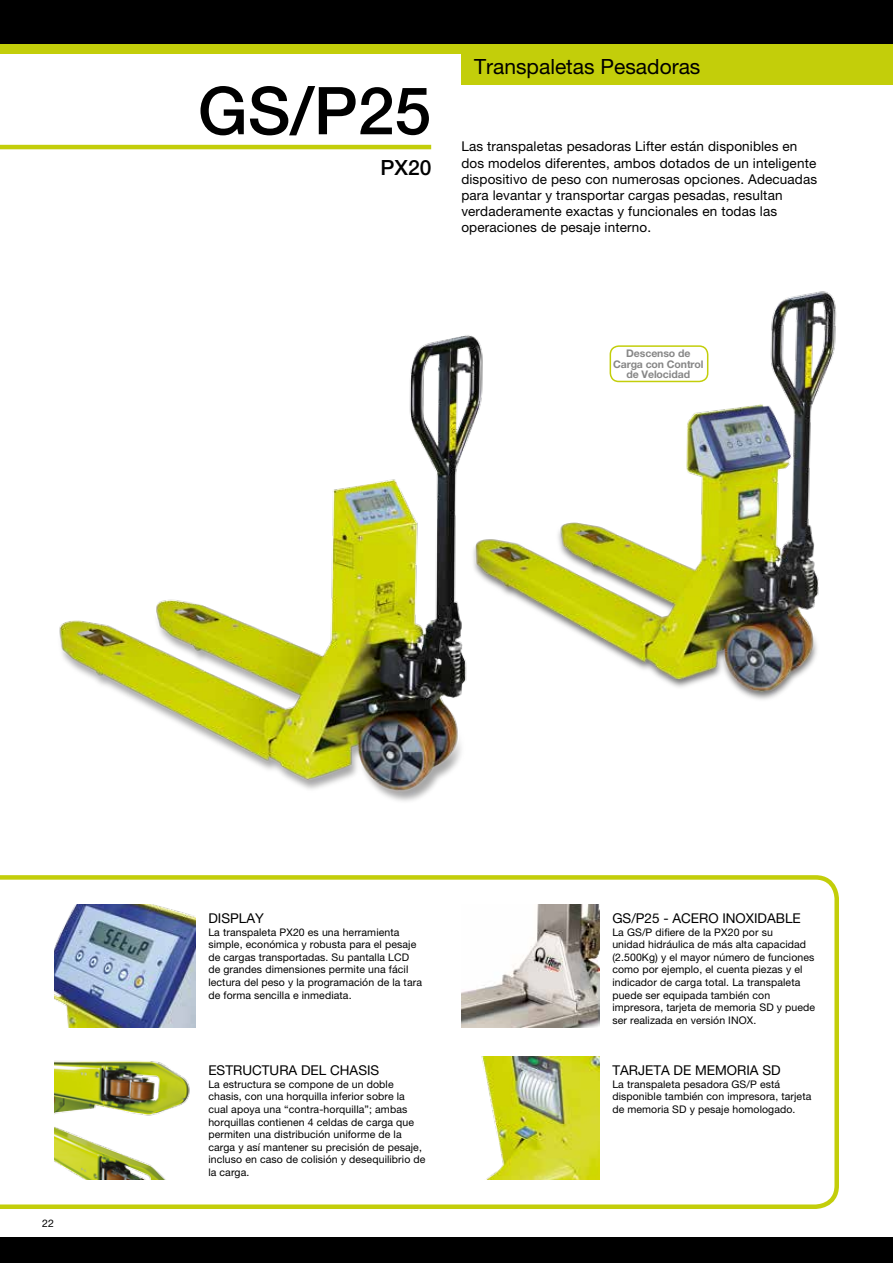
<style>
.page{position:relative;width:893px;height:1263px;background:#fff}
.page>*{position:absolute;margin:0;border:0;box-sizing:border-box;transform-origin:0 0}
.t1{font:500 66px "Helvetica Neue LT Pro";color:#000}
.t2{font:21px "Helvetica Neue LT Pro";color:#000}
.t3{font:500 21px "Helvetica Neue LT Pro";color:#000}
.t4{font:13.5px/16.2px "Helvetica Neue LT Pro";letter-spacing:.01em;color:#000}
.t5{font:10.5px/12.6px "Helvetica Neue LT Pro";letter-spacing:.01em;color:#000}
.t6{font:700 10.5px/10.5px "Helvetica Neue LT Pro";letter-spacing:-.01em;color:#878787;text-align:center}
</style>
<div class="page">
<div style="left:0;top:0;width:893px;height:50px;background:#000"></div>
<div style="left:0;top:45px;width:893px;height:9px;background:#c3ce0a"></div>
<div style="left:0;top:1237px;width:893px;height:26px;background:#000"></div>
<svg style="left:0;top:875px;width:839px;height:334px"></svg>
<hr style="left:0;top:145px;width:431px;height:4px;background:#c3ce0a">
<img style="left:461px;top:1057px;width:138px;height:122px">
<img style="left:461px;top:905px;width:138px;height:122px">
<img style="left:54px;top:905px;width:141px;height:122px">
<div style="left:461px;top:48px;width:432px;height:37px;background:#c3ce0a"></div>
<img style="left:514px;top:291px;width:323px;height:409px">
<img style="left:0;top:147px;width:514px;height:654px">
<img style="left:54px;top:1057px;width:141px;height:122px">
<div style="left:610px;top:345px;width:98px;height:37px;border:2px solid #c3ce0a;border-radius:8px"></div>
<h1 class="t1" style="left:198px;top:71px;width:235px">GS/P25</h1>
<h2 class="t3" style="left:381px;top:155px;width:52px">PX20</h2>
<h2 class="t2" style="left:474px;top:54px;width:228px">Transpaletas Pesadoras</h2>
<p class="t4" style="left:461px;top:138px;width:357px">Las transpaletas pesadoras Lifter están disponibles en dos modelos diferentes, ambos dotados de un inteligente dispositivo de peso con numerosas opciones. Adecuadas para levantar y transportar cargas pesadas, resultan verdaderamente exactas y funcionales en todas las operaciones de pesaje interno.</p>
<p class="t6" style="left:613px;top:348px;width:92px">Descenso de<br>Carga con Control de Velocidad</p>
<p class="t5" style="left:42px;top:1216px;width:13px">22</p>
<p class="t4" style="left:208px;top:910px;width:57px">DISPLAY</p>
<p class="t5" style="left:208px;top:925px;width:215px">La transpaleta PX20 es una herramienta simple, económica y robusta para el pesaje de cargas transportadas. Su pantalla LCD de grandes dimensiones permite una fácil lectura del peso y la programación de la tara de forma sencilla e inmediata.</p>
<p class="t4" style="left:208px;top:1062px;width:172px">ESTRUCTURA DEL CHASIS</p>
<p class="t5" style="left:208px;top:1077px;width:219px">La estructura se compone de un doble chasis, con una horquilla inferior sobre la cual apoya una “contra-horquilla”; ambas horquillas contienen 4 celdas de carga que permiten una distribución uniforme de la carga y así mantener su precisión de pesaje, incluso en caso de colisión y desequilibrio de la carga.</p>
<p class="t4" style="left:612px;top:910px;width:190px">GS/P25 - ACERO INOXIDABLE</p>
<p class="t5" style="left:612px;top:925px;width:204px">La GS/P difiere de la PX20 por su<br>unidad hidráulica de más alta capacidad (2.500Kg) y el mayor número de funciones como por ejemplo, el cuenta piezas y el indicador de carga total. La transpaleta puede ser equipada también con impresora, tarjeta de memoria SD y puede ser realizada en versión INOX.</p>
<p class="t4" style="left:612px;top:1062px;width:170px">TARJETA DE MEMORIA SD</p>
<p class="t5" style="left:612px;top:1077px;width:201px">La transpaleta pesadora GS/P está disponible también con impresora, tarjeta de memoria SD y pesaje homologado.</p>
</div>
